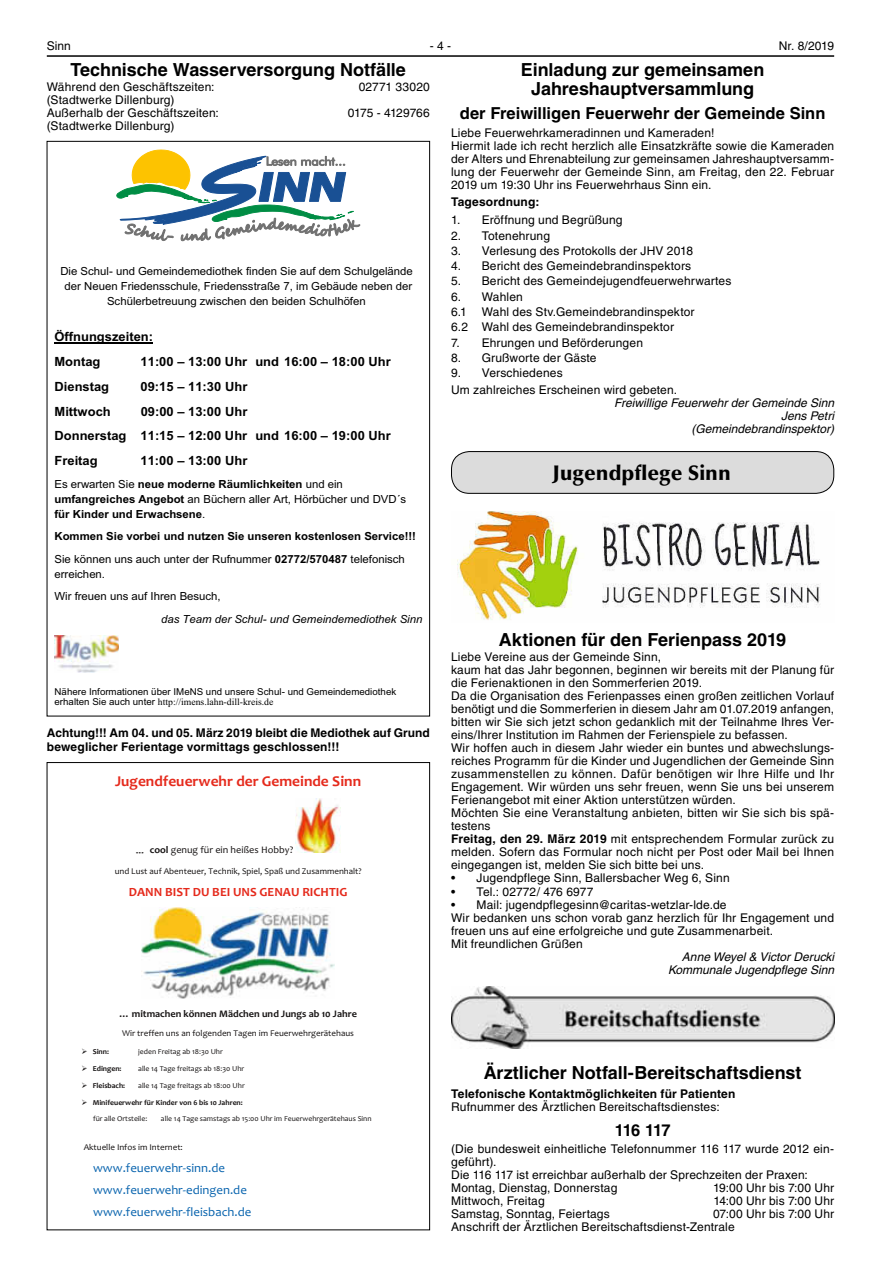
<style>
.page{position:relative;width:881px;height:1263px;background:#fff}
.page>*{position:absolute;margin:0;border:0;box-sizing:border-box;transform-origin:0 0}
.t1{font:900 21px "Optima LT";color:#000}
.t2{font:700 18px/19.5px "Helvetica LT";letter-spacing:-.005em;color:#000;text-align:center}
.t3{font:700 16.5px "Helvetica LT";color:#000}
.t4{font:700 15.15px "Candara";color:#e52a1c}
.t5{font:700 12.6px/24.8px "Xtxmjc Arial";color:#000}
.t6{font:12.6px/21.6px "Candara";color:#0964ae}
.t7{font:700 12.6px "Candara";color:#e52a1c}
.t8{font:12px/13px "Helvetica LT";letter-spacing:.015em;color:#000}
.t9{font:700 12px/13.5px "Helvetica LT";letter-spacing:.01em;color:#000}
.t10{font:italic 12px/13px "Helvetica LT";color:#000;text-align:right}
.t11{font:12px "Helvetica LT";letter-spacing:-.01em;color:#000}
.t12{font:11.1px/14.7px "Djmmgf Arial";color:#000;text-align:center}
.t13{font:700 11.1px/22.6px "Xtxmjc Arial";color:#000}
.t14{font:italic 11.1px "Hfjyfb Arial";color:#000}
.t15{font:700 10.05px "Candara";color:#161313}
.t16{font:10.05px "Candara";color:#161313}
.t17{font:9.6px "Djmmgf Arial";color:#000}
.t18{font:9.6px "Klshwh Times New Roman";color:#000}
.t19{font:8.85px "Candara";color:#161313}
.t20{font:7.5px "Candara";color:#161313}
.t21{font:700 7.5px "Candara";color:#161313}
.s1{font-family:"Dwbhlv Ptynlh Arial"}
.s2{font-family:"Djmmgf Arial";font-weight:400}
.s3{font-family:"Xtxmjc Arial";font-weight:700}
.s4{font-family:"Djmmgf Arial"}
.s5{font-family:"Comic Sans MS";font-weight:700;font-size:12.6px}
.s6{font-weight:700}
</style>
<div class="page">
<hr style="left:47px;top:55px;width:786px;height:2px;background:#000">
<div style="left:451px;top:452px;width:382px;height:41px;background:#dcdcdc;border-radius:18px"></div>
<div style="left:451px;top:451px;width:382px;height:43px;border:1px solid #000;border-radius:18px"></div>
<img style="left:457px;top:512px;width:363px;height:108px">
<img style="left:451px;top:986px;width:382px;height:63px">
<hr style="left:54px;top:343px;width:99px;height:1px;background:#000">
<svg style="left:117px;top:150px;width:243px;height:91px"></svg>
<img style="left:54px;top:635px;width:64px;height:38px">
<img style="left:295px;top:799px;width:45px;height:53px">
<img style="left:141px;top:908px;width:194px;height:90px">
<p class="t8" style="left:47px;top:39px;width:26px">Sinn</p>
<p class="t8" style="left:429px;top:39px;width:23px">-4-</p>
<p class="t8" style="left:778px;top:39px;width:57px">Nr. 8/2019</p>
<h2 class="t2" style="left:520px;top:61px;width:245px">Einladung zur gemeinsamen<br>Jahreshauptversammlung</h2>
<h3 class="t3" style="left:459px;top:107px;width:367px">der Freiwilligen Feuerwehr der Gemeinde Sinn</h3>
<p class="t8" style="left:451px;top:126px;width:384px">Liebe Feuerwehrkameradinnen und Kameraden!<br>Hiermit lade ich recht herzlich alle Einsatzkräfte sowie die Kameraden der Alters und Ehrenabteilung zur gemeinsamen Jahreshauptversamm&shy;lung der Feuerwehr der Gemeinde Sinn, am Freitag, den 22. Februar 2019 um 19:30 Uhr ins Feuerwehrhaus Sinn ein.</p>
<p class="t9" style="left:451px;top:196px;width:90px">Tagesordnung:</p>
<p class="t8" style="left:451px;top:214px;width:173px">1. Eröffnung und Begrüßung</p>
<p class="t8" style="left:451px;top:229px;width:100px">2. Totenehrung</p>
<p class="t8" style="left:451px;top:244px;width:243px">3. Verlesung des Protokolls der JHV 2018</p>
<p class="t8" style="left:451px;top:259px;width:241px">4. Bericht des Gemeindebrandinspektors</p>
<p class="t8" style="left:451px;top:275px;width:282px">5. Bericht des Gemeindejugendfeuerwehrwartes</p>
<p class="t8" style="left:451px;top:289px;width:245px;line-height:15.3px">6. Wahlen<br>6.1 Wahl des Stv.Gemeindebrandinspektor<br>6.2 Wahl des Gemeindebrandinspektor</p>
<p class="t8" style="left:451px;top:336px;width:193px">7. Ehrungen und Beförderungen</p>
<p class="t8" style="left:451px;top:351px;width:147px">8. Grußworte der Gäste</p>
<p class="t8" style="left:451px;top:365px;width:227px;line-height:16.4px">9. Verschiedenes<br>Um zahlreiches Erscheinen wird gebeten.</p>
<p class="t10" style="left:614px;top:396px;width:221px">Freiwillige Feuerwehr der Gemeinde Sinn<br>Jens Petri<br>(Gemeindebrandinspektor)</p>
<h1 class="t1" style="left:552px;top:460px;width:179px">Jugendpflege Sinn</h1>
<h2 class="t2" style="left:70px;top:61px;width:337px">Technische Wasserversorgung Notfälle</h2>
<p class="t8" style="left:47px;top:80px;width:169px">Während den Geschäftszeiten:</p>
<p class="t8" style="left:358px;top:80px;width:73px">02771 33020</p>
<p class="t8" style="left:47px;top:93px;width:173px">(Stadtwerke Dillenburg)<br>Außerhalb der Geschäftszeiten:</p>
<p class="t11" style="left:347px;top:105px;width:84px">0175 - 4129766</p>
<p class="t8" style="left:47px;top:119px;width:129px">(Stadtwerke Dillenburg)</p>
<p class="t12" style="left:60px;top:264px;width:354px">Die Schul- und Gemeindemediothek finden Sie auf dem Schulgelände der Neuen Friedensschule, Friedensstraße 7, im Gebäude neben der<br>Schülerbetreuung zwischen den beiden Schulhöfen</p>
<p class="t5" style="left:54px;top:325px;width:100px">Öffnungszeiten:<br>Montag</p>
<p class="t5" style="left:140px;top:349px;width:252px">11:00 <span class="s1">–</span> 13:00 Uhr und 16:00 <span class="s1">–</span> 18:00 Uhr</p>
<p class="t5" style="left:54px;top:374px;width:56px">Dienstag</p>
<p class="t5" style="left:140px;top:374px;width:108px">09:15 <span class="s1">–</span> 11:30 Uhr</p>
<p class="t5" style="left:54px;top:399px;width:58px">Mittwoch</p>
<p class="t5" style="left:54px;top:399px;width:338px;text-indent:86px">09:00 <span class="s1">–</span> 13:00 Uhr<br>Donnerstag 11:15 <span class="s1">–</span> 12:00 Uhr und 16:00 <span class="s1">–</span> 19:00 Uhr<br>Freitag</p>
<p class="t5" style="left:140px;top:448px;width:108px">11:00 <span class="s1">–</span> 13:00 Uhr</p>
<p class="t13" style="left:54px;top:473px;width:290px"><span class="s2">Es erwarten Sie</span> neue moderne Räumlichkeiten <span class="s2">und ein</span></p>
<p class="t12" style="left:54px;top:492px;width:353px"><span class="s3">umfangreiches Angebot</span> an Büchern aller Art, Hörbücher und DVD´s</p>
<p class="t13" style="left:54px;top:503px;width:363px">für Kinder und Erwachsene<span class="s2">.<br></span>Kommen Sie vorbei und nutzen Sie unseren kostenlosen Service!!!</p>
<p class="t12" style="left:54px;top:552px;width:352px;text-align:left">Sie können uns auch unter der Rufnummer <span class="s3">02772/570487</span> telefonisch erreichen.</p>
<p class="t12" style="left:54px;top:589px;width:167px">Wir freuen uns auf Ihren Besuch,</p>
<p class="t14" style="left:161px;top:612px;width:263px">das Team der Schul- und Gemeindemediothek Sinn</p>
<p class="t17" style="left:54px;top:685px;width:343px">Nähere Informationen über IMeNS und unsere Schul- und Gemeindemediothek</p>
<p class="t18" style="left:54px;top:696px;width:220px"><span class="s4">erhalten Sie auch unter</span> http://imens.lahn-dill-kreis.de</p>
<p class="t9" style="left:47px;top:727px;width:384px">Achtung!!! Am 04. und 05. März 2019 bleibt die Mediothek auf Grund beweglicher Ferientage vormittags geschlossen!!!</p>
<p class="t4" style="left:115px;top:771px;width:247px">!"#$%&amp;'$"$()$*( &amp;$( +$,$-%&amp;$ .-%%</p>
<p class="t16" style="left:135px;top:843px;width:159px"><span class="s5">!</span> <span class="s6">/001</span> !"#$! %&amp;' "(# )"(*"+ ,-../0</p>
<p class="t19" style="left:115px;top:865px;width:248px">$#1 2$+3 4$% 5."#3"$"'6 7"8)#(96 :;("&lt;6 :;4* $#1 =$+4&gt;&gt;"#)4&lt;30</p>
<p class="t7" style="left:129px;top:884px;width:220px">2344 56.7 28 596 84. +9438 :6;&lt;76+</p>
<p class="t15" style="left:119px;top:1007px;width:239px">! ,-=,&gt;/*$% ?@%%$% AB&amp;/*$% "%&amp; !"%#C &gt;D EF !&gt;*($</p>
<p class="t19" style="left:122px;top:1028px;width:233px">?(' 3'"%%"# $#+ 4# %-&lt;!"#1"# 74!"# (&gt; @"$"'A")'!"'B3")4$+</p>
<p class="t21" style="left:93px;top:1047px;width:18px">.-%%G</p>
<p class="t20" style="left:138px;top:1047px;width:86px">C"1"# @'"(34! 4. DEFGH I)'</p>
<p class="t21" style="left:93px;top:1063px;width:30px">9&amp;-%#$%G</p>
<p class="t20" style="left:138px;top:1063px;width:107px">4&lt;&lt;" DJ 74!" %'"(34!+ 4. DEFGH I)'</p>
<p class="t21" style="left:93px;top:1080px;width:34px">H1$-CD&gt;/*G</p>
<p class="t20" style="left:138px;top:1080px;width:108px">4&lt;&lt;" DJ 74!" %'"(34!+ 4. DEFHH I)'</p>
<p class="t21" style="left:93px;top:1097px;width:151px">A-%-'$"$()$*( 'I( J-%&amp;$( K0% L D-C EF !&gt;*($%G</p>
<p class="t20" style="left:93px;top:1114px;width:56px">%&amp;' 4&lt;&lt;" K'3+3"(&lt;"F</p>
<p class="t20" style="left:161px;top:1114px;width:212px">4&lt;&lt;" DJ 74!" +4&gt;+34!+ 4. DLFHH I)' (&gt; @"$"'A")'!"'B3")4$+ :(##</p>
<p class="t19" style="left:84px;top:1142px;width:101px">593$"&lt;&lt;" M#%-+ (&gt; M#3"'#"3F</p>
<p class="t6" style="left:93px;top:1157px;width:160px">AAAN%"$"'A")'O+(##N1"<br>AAAN%"$"'A")'O"1(#!"#N1"<br>AAAN%"$"'A")'O%&lt;"(+.48)N1"</p>
<h2 class="t2" style="left:499px;top:632px;width:289px">Aktionen für den Ferienpass 2019</h2>
<p class="t8" style="left:451px;top:650px;width:384px">Liebe Vereine aus der Gemeinde Sinn,<br>kaum hat das Jahr begonnen, beginnen wir bereits mit der Planung für die Ferienaktionen in den Sommerferien 2019.<br>Da die Organisation des Ferienpasses einen großen zeitlichen Vorlauf benötigt und die Sommerferien in diesem Jahr am 01.07.2019 anfangen, bitten wir Sie sich jetzt schon gedanklich mit der Teilnahme Ihres Ver&shy;eins/Ihrer Institution im Rahmen der Ferienspiele zu befassen.<br>Wir hoffen auch in diesem Jahr wieder ein buntes und abwechslungs&shy;reiches Programm für die Kinder und Jugendlichen der Gemeinde Sinn zusammenstellen zu können. Dafür benötigen wir Ihre Hilfe und Ihr Engagement. Wir würden uns sehr freuen, wenn Sie uns bei unserem Ferienangebot mit einer Aktion unterstützen würden.<br>Möchten Sie eine Veranstaltung anbieten, bitten wir Sie sich bis spä&shy;testens<br><span class="s6">Freitag, den 29. März 2019</span> mit entsprechendem Formular zurück zu melden. Sofern das Formular noch nicht per Post oder Mail bei Ihnen eingegangen ist, melden Sie sich bitte bei uns.</p>
<p class="t8" style="left:451px;top:872px;width:280px">• Jugendpflege Sinn, Ballersbacher Weg 6, Sinn</p>
<p class="t8" style="left:451px;top:885px;width:144px">• Tel.: 02772/ 476 6977</p>
<p class="t8" style="left:451px;top:898px;width:384px">• Mail: jugendpflegesinn@caritas-wetzlar-lde.de<br>Wir bedanken uns schon vorab ganz herzlich für Ihr Engagement und freuen uns auf eine erfolgreiche und gute Zusammenarbeit.<br>Mit freundlichen Grüßen</p>
<p class="t10" style="left:667px;top:950px;width:167px">Anne Weyel &amp; Victor Derucki<br>Kommunale Jugendpflege Sinn</p>
<h2 class="t2" style="left:483px;top:1064px;width:319px">Ärztlicher Notfall-Bereitschaftsdienst</h2>
<p class="t9" style="left:451px;top:1088px;width:286px">Telefonische Kontaktmöglichkeiten für Patienten</p>
<p class="t8" style="left:451px;top:1101px;width:270px">Rufnummer des Ärztlichen Bereitschaftsdienstes:</p>
<h3 class="t3" style="left:614px;top:1123px;width:57px">116 117</h3>
<p class="t8" style="left:451px;top:1142px;width:384px">(Die bundesweit einheitliche Telefonnummer 116 117 wurde 2012 ein&shy;geführt).<br>Die 116 117 ist erreichbar außerhalb der Sprechzeiten der Praxen:<br>Montag, Dienstag, Donnerstag</p>
<p class="t8" style="left:712px;top:1181px;width:123px">19:00 Uhr bis 7:00 Uhr</p>
<p class="t8" style="left:451px;top:1194px;width:95px">Mittwoch, Freitag</p>
<p class="t8" style="left:713px;top:1194px;width:122px">14:00 Uhr bis 7:00 Uhr</p>
<p class="t8" style="left:451px;top:1207px;width:160px">Samstag, Sonntag, Feiertags</p>
<p class="t8" style="left:451px;top:1207px;width:384px;text-indent:262px">07:00 Uhr bis 7:00 Uhr<br>Anschrift der Ärztlichen Bereitschaftsdienst-Zentrale</p>
</div>
